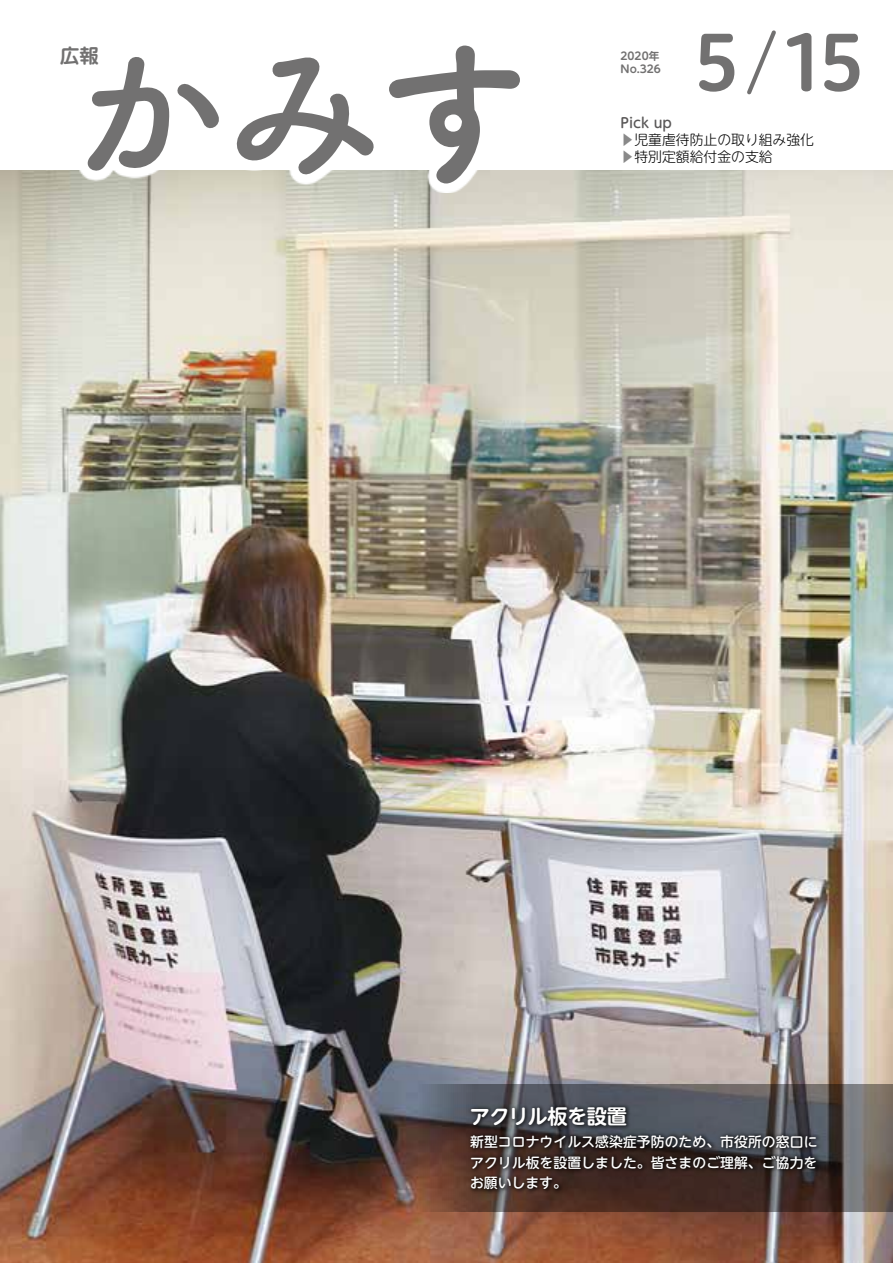
<style>
.page{position:relative;width:893px;height:1263px;background:#fff}
.page>*{position:absolute;margin:0;border:0;box-sizing:border-box;transform-origin:0 0}
.t1{font:159.45px "Tsuku A Rd Gothic Std B";color:#727171}
.t2{font:75.75px "Hiragino UD Sans R Std W6";color:#727171}
.t3{font:700 20.25px "UD Shin M Go Pr 6 De";letter-spacing:-.025em;color:#fff}
.t4{font:700 19.35px "UD Shin M Go Pr 6 De";color:#727171}
.t5{font:500 13.8px/20.7px "UD Shin M Go Pr 6";letter-spacing:.005em;color:#fff;text-align:justify}
.t6{font:300 13.8px/17px "UD Shin M Go Pr 6";color:#000}
.t7{font:700 10.65px "UD Shin M Go Pr 6 De";color:#727171}
.s1{font-family:"Tsuku A Rd Gothic Std E"}
.s2{font-weight:500;color:#595757}
.s3{color:#898989}
</style>
<div class="page">
<img style="left:0;top:170px;width:893px;height:1093px">
<svg style="left:747px;top:30px;width:29px;height:65px"></svg>
<div style="left:79px;top:37px;width:450px;height:156px;background:#fff"></div>
<svg style="left:419px;top:1084px;width:474px;height:128px;background:#5a4f4e"></svg>
<div style="left:467px;top:1131px;width:354px;height:63px;background:#000;opacity:.8"></div>
<div style="left:467px;top:1102px;width:164px;height:28px;background:#000;opacity:.8"></div>
<h1 class="t1" style="left:68px;top:-12px;width:466px">かみ<span class="s1">す</span></h1>
<h2 class="t2" style="left:781px;top:4px;width:85px">15</h2>
<h2 class="t2" style="left:693px;top:4px;width:48px">5</h2>
<h3 class="t4" style="left:60px;top:39px;width:40px">広報</h3>
<p class="t7" style="left:621px;top:46px;width:40px">2020年</p>
<p class="t7" style="left:621px;top:60px;width:42px">No.326</p>
<p class="t6" style="left:621px;top:114px;width:195px"><span class="s2">Pick up<br></span><span class="s3">▶</span>児童虐待防止の取り組み強化<span class="s3">▶</span>特別定額給付金の支給</p>
<h3 class="t3" style="left:470px;top:1099px;width:159px">アクリル板を設置</h3>
<p class="t5" style="left:470px;top:1130px;width:349px">新型コロナウイルス感染症予防のため、市役所の窓口にアクリル板を設置しました。皆さまのご理解、ご協力をお願いします。</p>
</div>
